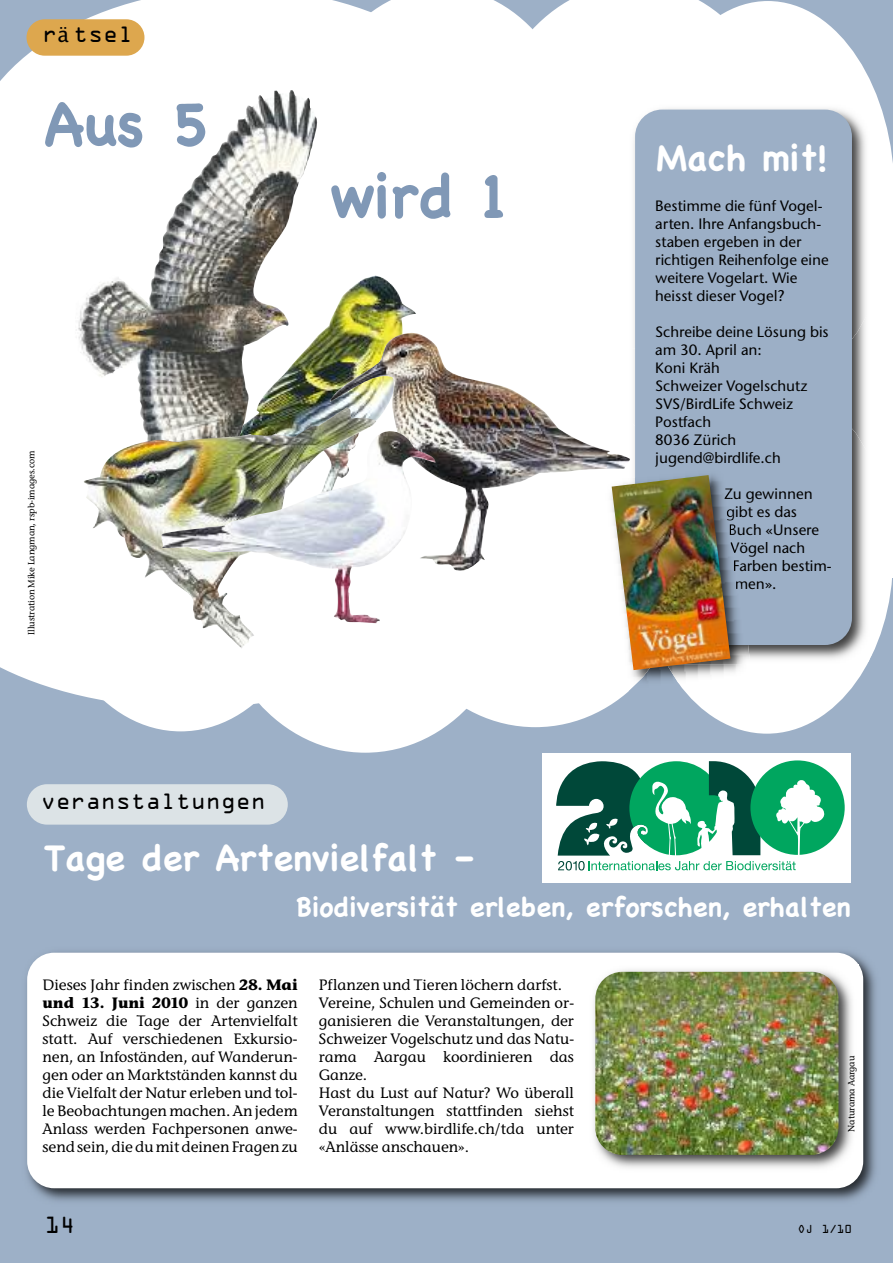
<style>
.page{position:relative;width:893px;height:1263px;background:#fff}
.page>*{position:absolute;margin:0;border:0;box-sizing:border-box;transform-origin:0 0}
.t1{font:700 60px "Chalkboard";color:#8098b6}
.t2{font:700 36px "Chalkboard";color:#fff}
.t3{font:700 27px "Chalkboard";color:#fff}
.t4{font:21px "OCRA";letter-spacing:-.005em;color:#000}
.t5{font:500 15px/18px "ITC Stone Inf";color:#000;text-align:justify}
.t6{font:500 15px/18px "ITC Stone Sans";color:#000}
.t7{font:10.5px "OCRA";color:#000}
.t8{font:500 9px "ITC Stone Inf";letter-spacing:-.01em;color:#000}
.s1{font-family:"Lucida Grande"}
.s2{font-weight:700}
</style>
<div class="page">
<div style="left:0;top:578px;width:893px;height:685px;background:#9db0c7"></div>
<div style="left:43px;top:366px;width:276px;height:365px;background:#fff;border-radius:50%"></div>
<div style="left:213px;top:403px;width:305px;height:350px;background:#fff;border-radius:50%"></div>
<img style="left:26px;top:951px;width:850px;height:251px">
<div style="left:27px;top:953px;width:836px;height:235px;background:#fff;border-radius:27px"></div>
<svg style="left:700px;top:1px;width:193px;height:162px"></svg>
<svg style="left:508px;top:0;width:62px;height:29px;fill:#a2b4ca"></svg>
<svg style="left:0;top:0;width:508px;height:276px"></svg>
<div style="left:641px;top:382px;width:252px;height:352px;background:#fff;border-radius:50%"></div>
<div style="left:383px;top:383px;width:305px;height:344px;background:#fff;border-radius:50%"></div>
<svg style="left:0;top:578px;width:263px;height:130px"></svg>
<img style="left:641px;top:103px;width:230px;height:279px">
<img style="left:750px;top:382px;width:121px;height:282px">
<img style="left:631px;top:420px;width:4px;height:55px">
<div style="left:635px;top:110px;width:217px;height:535px;background:#9cafc6;border-radius:27px"></div>
<div style="left:27px;top:784px;width:261px;height:41px;background:#dce3e6;border-radius:20px"></div>
<div style="left:27px;top:19px;width:117px;height:37px;background:#dda74e;border-radius:18px"></div>
<img style="left:317px;top:276px;width:99px;height:132px">
<img style="left:330px;top:333px;width:300px;height:238px">
<img style="left:75px;top:90px;width:242px;height:318px">
<img style="left:84px;top:408px;width:292px;height:241px">
<img style="left:161px;top:431px;width:274px;height:192px">
<img style="left:653px;top:670px;width:14px;height:11px">
<img style="left:667px;top:664px;width:74px;height:21px">
<img style="left:603px;top:478px;width:50px;height:213px">
<img style="left:730px;top:645px;width:20px;height:19px">
<img style="left:730px;top:571px;width:12px;height:74px">
<img style="left:730px;top:509px;width:3px;height:12px">
<svg style="left:730px;top:524px;width:5px;height:11px"></svg>
<svg style="left:730px;top:542px;width:9px;height:29px"></svg>
<svg style="left:736px;top:581px;width:5px;height:8px"></svg>
<img style="left:612px;top:475px;width:118px;height:195px">
<img style="left:593px;top:969px;width:259px;height:199px">
<img style="left:595px;top:972px;width:243px;height:183px;border-radius:27px">
<div style="left:542px;top:753px;width:309px;height:130px;background:#fff"></div>
<svg style="left:556px;top:760px;width:289px;height:95px"></svg>
<svg style="left:558px;top:861px;width:238px;height:9px"></svg>
<h3 class="t4" style="left:43px;top:26px;width:92px">r<span class="s1">ä</span> tsel</h3>
<h1 class="t1" style="left:44px;top:89px;width:166px">Aus 5</h1>
<p class="t8" style="left:28px;top:635px;width:186px;rotate:-90deg">Illustration Mike Langman, rspb-images.com</p>
<h1 class="t1" style="left:329px;top:161px;width:178px">wird 1</h1>
<h3 class="t4" style="left:41px;top:792px;width:227px">veranstaltungen</h3>
<h2 class="t2" style="left:44px;top:837px;width:433px">Tage der Artenvielfalt –</h2>
<h2 class="t2" style="left:657px;top:136px;width:173px">Mach mit!</h2>
<p class="t6" style="left:655px;top:198px;width:175px">Bestimme die fünf Vogel&shy;arten. Ihre Anfangsbuch&shy;staben ergeben in der richtigen Reihenfolge eine weitere Vogelart. Wie heisst dieser Vogel?</p>
<p class="t6" style="left:655px;top:324px;width:175px">Schreibe deine Lösung bis am 30. April an:<br>Koni Kräh<br>Schweizer Vogelschutz<br>SVS/BirdLife Schweiz<br>Postfach<br>8036 Zürich jugend@birdlife.ch</p>
<p class="t6" style="left:724px;top:486px;width:90px">Zu gewinnen</p>
<p class="t6" style="left:726px;top:504px;width:73px">gibt es das</p>
<p class="t6" style="left:728px;top:522px;width:92px">Buch «Unsere</p>
<p class="t6" style="left:730px;top:540px;width:76px">Vögel nach</p>
<p class="t6" style="left:733px;top:558px;width:101px">Farben bestim-</p>
<p class="t6" style="left:735px;top:576px;width:43px">men».</p>
<h3 class="t3" style="left:296px;top:891px;width:556px">Biodiversität erleben, erforschen, erhalten</h3>
<p class="t5" style="left:43px;top:978px;width:257px">Dieses Jahr finden zwischen <span class="s2">28. Mai und 13. Juni 2010</span> in der ganzen Schweiz die Tage der Artenvielfalt statt. Auf verschiedenen Exkursio&shy;nen, an Infoständen, auf Wanderun&shy;gen oder an Marktständen kannst du die Vielfalt der Natur erleben und tol&shy;leBeobachtungen machen. Anjedem Anlass werden Fachpersonen anwe&shy;sendsein,diedumitdeinenFragenzu</p>
<p class="t5" style="left:319px;top:978px;width:257px;text-align:left">Pflanzen und Tieren löchern darfst.<br>Vereine, Schulen und Gemeinden or&shy;ganisieren die Veranstaltungen, der<br>Schweizer Vogelschutz und das Natu&shy;rama Aargau koordinieren das<br>Ganze.<br>Hast du Lust auf Natur? Wo überall<br>Veranstaltungen stattfinden siehst du auf www.birdlife.ch/tda unter «Anlässe anschauen».</p>
<h3 class="t4" style="left:45px;top:1217px;width:32px">14</h3>
<p class="t8" style="left:848px;top:1131px;width:77px;rotate:-90deg">Naturama Aargau</p>
<p class="t7" style="left:798px;top:1225px;width:56px">OJ 1/10</p>
</div>
